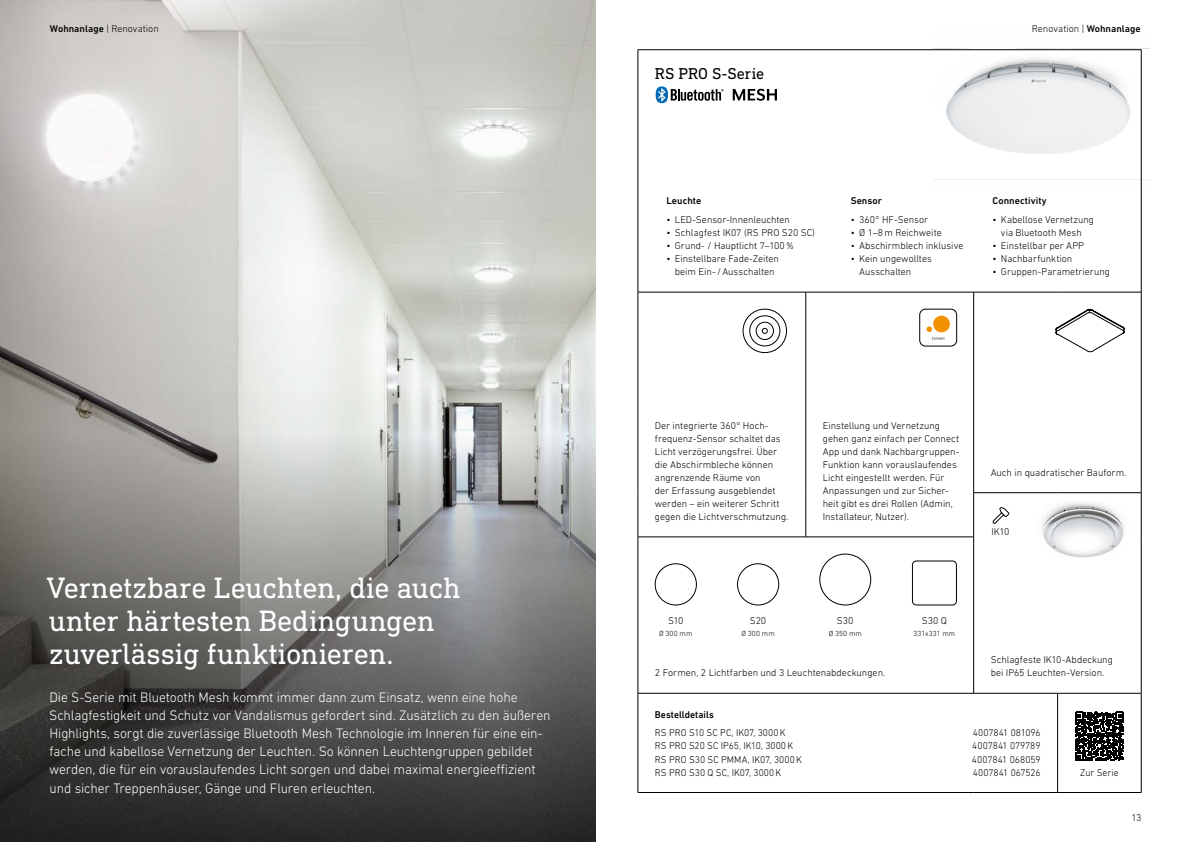
<style>
.page{position:relative;width:1191px;height:842px;background:#fff}
.page>*{position:absolute;margin:0;border:0;box-sizing:border-box;transform-origin:0 0}
.t1{font:30px/33px "DIN Next Slab Pro";letter-spacing:-.005em;color:#fff}
.t2{font:16px "DIN Next Slab Pro";color:#000}
.t3{font:300 14px/18.2px "DIN Next W1 G";letter-spacing:-.01em;color:#fff}
.t4{font:300 10px/13px "DIN Next W1 G";color:#000}
.t5{font:500 10px "DIN Next W1 G";letter-spacing:.005em;color:#000}
.t6{font:300 7.5px "DIN Next W1 G";letter-spacing:.01em;color:#000}
.s1{font-weight:500}
</style>
<div class="page">
<img style="left:0;top:0;width:595px;height:391px">
<svg style="left:0;top:391px;width:595px;height:451px;background:#747372"></svg>
<svg style="left:655px;top:86px;width:68px;height:17px"></svg>
<svg style="left:732px;top:89px;width:45px;height:12px"></svg>
<img style="left:933px;top:48px;width:216px;height:145px">
<img style="left:1041px;top:502px;width:83px;height:56px">
<svg style="left:1055px;top:309px;width:69px;height:43px"></svg>
<div style="left:655px;top:564px;width:41px;height:41px;border:1px solid #000;border-radius:50%"></div>
<div style="left:737px;top:564px;width:42px;height:41px;border:1px solid #000;border-radius:50%"></div>
<div style="left:819px;top:554px;width:52px;height:51px;border:1px solid #000;border-radius:50%"></div>
<div style="left:912px;top:561px;width:44px;height:44px;border:1px solid #000;border-radius:4px"></div>
<svg style="left:743px;top:309px;width:44px;height:44px"></svg>
<svg style="left:926px;top:315px;width:24px;height:25px"></svg>
<div style="left:919px;top:309px;width:37px;height:37px;border:1px solid #000;border-radius:6px"></div>
<svg style="left:992px;top:507px;width:17px;height:17px"></svg>
<hr style="left:638px;top:50px;width:167px;height:1px;background:#000">
<hr style="left:638px;top:50px;width:1px;height:242px;background:#000">
<hr style="left:805px;top:50px;width:168px;height:1px;background:#000">
<hr style="left:973px;top:50px;width:84px;height:1px;background:#000">
<hr style="left:1057px;top:50px;width:84px;height:1px;background:#000">
<hr style="left:1141px;top:50px;width:1px;height:242px;background:#000">
<hr style="left:638px;top:292px;width:167px;height:1px;background:#000">
<hr style="left:638px;top:292px;width:1px;height:201px;background:#000">
<hr style="left:805px;top:292px;width:168px;height:1px;background:#000">
<hr style="left:805px;top:292px;width:1px;height:201px;background:#000">
<hr style="left:973px;top:292px;width:84px;height:1px;background:#000">
<hr style="left:973px;top:292px;width:1px;height:201px;background:#000">
<hr style="left:1057px;top:292px;width:84px;height:1px;background:#000">
<hr style="left:1141px;top:292px;width:1px;height:201px;background:#000">
<hr style="left:638px;top:493px;width:1px;height:44px;background:#000">
<hr style="left:805px;top:493px;width:1px;height:44px;background:#000">
<hr style="left:973px;top:492px;width:84px;height:1px;background:#000">
<hr style="left:973px;top:493px;width:1px;height:44px;background:#000">
<hr style="left:1057px;top:492px;width:84px;height:1px;background:#000">
<hr style="left:1141px;top:493px;width:1px;height:44px;background:#000">
<hr style="left:638px;top:537px;width:167px;height:1px;background:#000">
<hr style="left:638px;top:537px;width:1px;height:156px;background:#000">
<hr style="left:805px;top:537px;width:168px;height:1px;background:#000">
<hr style="left:973px;top:537px;width:1px;height:156px;background:#000">
<hr style="left:1141px;top:537px;width:1px;height:156px;background:#000">
<hr style="left:638px;top:693px;width:167px;height:1px;background:#000">
<hr style="left:638px;top:693px;width:1px;height:99px;background:#000">
<hr style="left:805px;top:693px;width:168px;height:1px;background:#000">
<hr style="left:973px;top:693px;width:84px;height:1px;background:#000">
<hr style="left:1057px;top:693px;width:84px;height:1px;background:#000">
<hr style="left:1057px;top:693px;width:1px;height:99px;background:#000">
<hr style="left:1141px;top:693px;width:1px;height:99px;background:#000">
<hr style="left:638px;top:792px;width:167px;height:1px;background:#000">
<hr style="left:805px;top:792px;width:168px;height:1px;background:#000">
<hr style="left:973px;top:792px;width:84px;height:1px;background:#000">
<hr style="left:1057px;top:792px;width:84px;height:1px;background:#000">
<svg style="left:1075px;top:712px;width:49px;height:49px"></svg>
<p class="t4" style="left:50px;top:22px;width:110px"><span class="s1">Wohnanlage</span> | Renovation</p>
<p class="t4" style="left:1032px;top:22px;width:110px">Renovation | <span class="s1">Wohnanlage</span></p>
<h1 class="t1" style="left:47px;top:570px;width:415px">Vernetzbare Leuchten, die auch unter härtesten Bedingungen zuverlässig funktionieren.</h1>
<p class="t3" style="left:49px;top:688px;width:503px">Die S-Serie mit Bluetooth Mesh kommt immer dann zum Einsatz, wenn eine hohe Schlagfestigkeit und Schutz vor Vandalismus gefordert sind. Zusätzlich zu den äußeren Highlights, sorgt die zuverlässige Bluetooth Mesh Technologie im Inneren für eine ein&shy;fache und kabellose Vernetzung der Leuchten. So können Leuchtengruppen gebildet werden, die für ein vorauslaufendes Licht sorgen und dabei maximal energieeffizient und sicher Treppenhäuser, Gänge und Fluren erleuchten.</p>
<h2 class="t2" style="left:655px;top:64px;width:111px">RS PRO S-Serie</h2>
<p class="t5" style="left:666px;top:195px;width:36px">Leuchte</p>
<p class="t4" style="left:666px;top:213px;width:125px">• LED-Sensor-Innenleuchten</p>
<p class="t4" style="left:666px;top:226px;width:150px">• Schlagfest IK07 (RS PRO S20 SC)</p>
<p class="t4" style="left:666px;top:239px;width:129px">• Grund- / Hauptlicht 7–100%</p>
<p class="t4" style="left:666px;top:252px;width:114px;text-align:center">• Einstellbare Fade-Zeiten beim Ein- /Ausschalten</p>
<p class="t5" style="left:850px;top:195px;width:33px">Sensor</p>
<p class="t4" style="left:850px;top:213px;width:79px">• 360° HF-Sensor</p>
<p class="t4" style="left:850px;top:226px;width:93px">• Ø 1–8m Reichweite</p>
<p class="t4" style="left:850px;top:239px;width:114px">• Abschirmblech inklusive</p>
<p class="t4" style="left:859px;top:252px;width:74px;text-indent:-8px">• Kein ungewolltes<br>Ausschalten</p>
<p class="t5" style="left:992px;top:195px;width:56px">Connectivity</p>
<p class="t4" style="left:992px;top:213px;width:103px;text-align:center">• Kabellose Vernetzung via Bluetooth Mesh</p>
<p class="t4" style="left:992px;top:239px;width:93px">• Einstellbar per APP</p>
<p class="t4" style="left:992px;top:252px;width:81px">• Nachbarfunktion</p>
<p class="t4" style="left:992px;top:265px;width:119px">• Gruppen-Parametrierung</p>
<p class="t4" style="left:655px;top:419px;width:135px">Der integrierte 360° Hoch&shy;frequenz-Sensor schaltet das<br>Licht verzögerungsfrei. Über die Abschirmbleche können angrenzende Räume von<br>der Erfassung ausgeblendet werden – ein weiterer Schritt gegen die Lichtverschmutzung.</p>
<p class="t4" style="left:822px;top:419px;width:138px">Einstellung und Vernetzung gehen ganz einfach per Connect<br>App und dank Nachbargruppen-<br>Funktion kann vorauslaufendes<br>Licht eingestellt werden. Für<br>Anpassungen und zur Sicher&shy;heit gibt es drei Rollen (Admin,<br>Installateur, Nutzer).</p>
<p class="t4" style="left:990px;top:466px;width:137px">Auch in quadratischer Bauform.</p>
<p class="t4" style="left:991px;top:525px;width:19px">IK10</p>
<p class="t4" style="left:668px;top:614px;width:17px">S10</p>
<p class="t6" style="left:659px;top:629px;width:35px">Ø 300 mm</p>
<p class="t4" style="left:750px;top:614px;width:18px">S20</p>
<p class="t6" style="left:741px;top:629px;width:35px">Ø 300 mm</p>
<p class="t4" style="left:837px;top:614px;width:18px">S30</p>
<p class="t6" style="left:828px;top:629px;width:35px">Ø 350 mm</p>
<p class="t4" style="left:922px;top:614px;width:27px">S30 Q</p>
<p class="t6" style="left:913px;top:629px;width:43px">331x331 mm</p>
<p class="t4" style="left:990px;top:653px;width:124px">Schlagfeste IK10-Abdeckung</p>
<p class="t4" style="left:655px;top:666px;width:232px">2 Formen, 2 Lichtfarben und 3 Leuchtenabdeckungen.</p>
<p class="t4" style="left:990px;top:666px;width:115px">bei IP65 Leuchten-Version.</p>
<p class="t5" style="left:655px;top:709px;width:60px">Bestelldetails</p>
<p class="t4" style="left:655px;top:726px;width:132px">RS PRO S10 SC PC, IK07, 3000K</p>
<p class="t4" style="left:973px;top:726px;width:69px">4007841 081096</p>
<p class="t4" style="left:655px;top:739px;width:140px">RS PRO S20 SC IP65, IK10, 3000K</p>
<p class="t4" style="left:972px;top:739px;width:70px">4007841 079789</p>
<p class="t4" style="left:655px;top:752px;width:148px">RS PRO S30 SC PMMA, IK07, 3000K</p>
<p class="t4" style="left:972px;top:752px;width:70px">4007841 068059</p>
<p class="t4" style="left:655px;top:765px;width:128px">RS PRO S30 Q SC, IK07, 3000K</p>
<p class="t4" style="left:973px;top:765px;width:69px">4007841 067526</p>
<p class="t4" style="left:1080px;top:765px;width:40px">Zur Serie</p>
<p class="t4" style="left:1131px;top:811px;width:11px">13</p>
</div>
